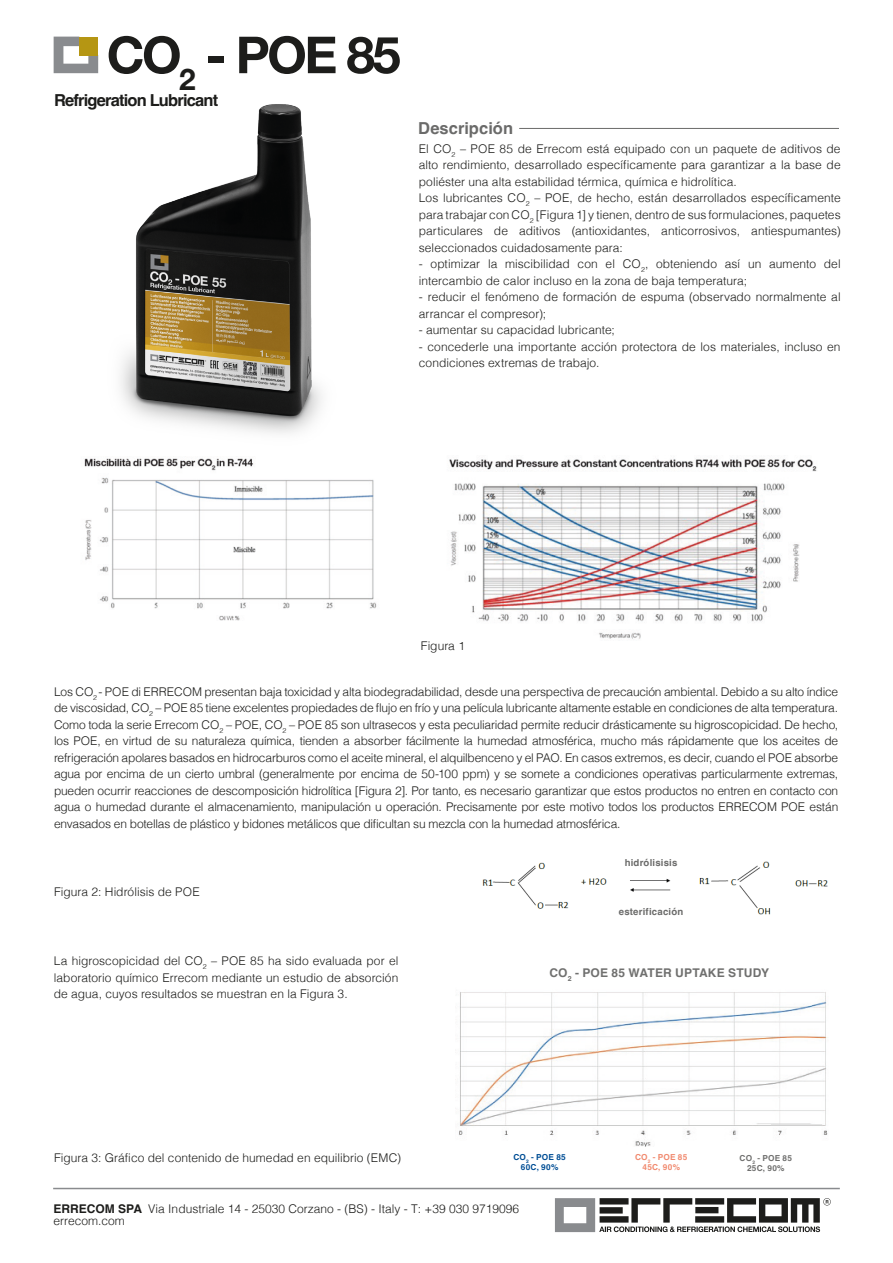
<style>
.page{position:relative;width:893px;height:1263px;background:#fff}
.page>*{position:absolute;margin:0;border:0;box-sizing:border-box;transform-origin:0 0}
.NOME_PRODOTTO{font:700 51px "Helvetica Neue";letter-spacing:-.05em;color:#1d1d1b}
.t1{font:700 16.5px "Helvetica";letter-spacing:-.05em;color:#1d1d1b}
.t2{font:700 16.5px "Helvetica";color:#6b6b6a}
.t3{font:300 12px/16.5px "Helvetica";letter-spacing:.005em;color:#1d1d1b}
.t4{font:700 12px "Helvetica";letter-spacing:.015em;color:#70706f}
.t5{font:700 9.6px "Helvetica";letter-spacing:.02em;color:#6b6b6a}
.t6{font:700 8.25px "Helvetica";letter-spacing:.035em;color:#004e95}
.t7{font:700 8.25px "Helvetica";letter-spacing:.03em;color:#f18a6f}
.t8{font:700 8.25px "Helvetica";letter-spacing:.03em;color:#70706f}
.s1{font-weight:700}
</style>
<div class="page">
<svg style="left:555px;top:1198px;width:276px;height:34px"></svg>
<hr style="left:519px;top:128px;width:320px;height:1px;background:#6b6b6a">
<svg style="left:54px;top:37px;width:44px;height:36px"></svg>
<div style="left:79px;top:37px;width:19px;height:18px;background:#b59613"></div>
<hr style="left:53px;top:1188px;width:787px;height:1px;background:#898b8e">
<img style="left:84px;top:458px;width:293px;height:163px">
<img style="left:449px;top:459px;width:368px;height:180px">
<img style="left:120px;top:104px;width:202px;height:330px">
<img style="left:459px;top:992px;width:369px;height:154px">
<img style="left:482px;top:861px;width:346px;height:54px">
<div style="left:601px;top:853px;width:100px;height:20px;background:#fff"></div>
<div style="left:601px;top:899px;width:100px;height:19px;background:#fff"></div>
<hr style="left:771px;top:1124px;width:51px;height:1px;background:#dadada">
<p class="NOME_PRODOTTO" style="left:107px;top:15px;width:296px">CO<sub>2</sub> - POE 85</p>
<p class="t1" style="left:54px;top:90px;width:166px">Refrigeration Lubricant</p>
<p class="t2" style="left:418px;top:118px;width:96px">Descripción</p>
<p class="t3" style="left:419px;top:139px;width:423px;text-align:justify">El CO<sub>2</sub> – POE 85 de Errecom está equipado con un paquete de aditivos de alto rendimiento, desarrollado específicamente para garantizar a la base de poliéster una alta estabilidad térmica, química e hidrolítica.</p>
<p class="t3" style="left:419px;top:189px;width:423px;text-align:justify">Los lubricantes CO<sub>2</sub> – POE, de hecho, están desarrollados específicamente para trabajar con CO<sub>2</sub> [Figura 1] y tienen, dentro de sus formulaciones, paquetes particulares de aditivos (antioxidantes, anticorrosivos, antiespumantes) seleccionados cuidadosamente para:</p>
<p class="t3" style="left:419px;top:255px;width:423px">- optimizar la miscibilidad con el CO<sub>2</sub>, obteniendo así un aumento del intercambio de calor incluso en la zona de baja temperatura;</p>
<p class="t3" style="left:419px;top:288px;width:423px">- reducir el fenómeno de formación de espuma (observado normalmente al arrancar el compresor);</p>
<p class="t3" style="left:419px;top:321px;width:198px">- aumentar su capacidad lubricante;</p>
<p class="t3" style="left:419px;top:337px;width:423px">- concederle una importante acción protectora de los materiales, incluso en condiciones extremas de trabajo.</p>
<p class="t3" style="left:421px;top:636px;width:46px">Figura 1</p>
<p class="t3" style="left:54px;top:682px;width:786px;text-align:justify">Los CO<sub>2</sub> - POE di ERRECOM presentan baja toxicidad y alta biodegradabilidad, desde una perspectiva de precaución ambiental. Debido a su alto índice de viscosidad, CO<sub>2</sub> – POE 85 tiene excelentes propiedades de flujo en frío y una película lubricante altamente estable en condiciones de alta temperatura.<br>Como toda la serie Errecom CO<sub>2</sub> – POE, CO<sub>2</sub> – POE 85 son ultrasecos y esta peculiaridad permite reducir drásticamente su higroscopicidad. De hecho, los POE, en virtud de su naturaleza química, tienden a absorber fácilmente la humedad atmosférica, mucho más rápidamente que los aceites de refrigeración apolares basados en hidrocarburos como el aceite mineral, el alquilbenceno y el PAO. En casos extremos, es decir, cuando el POE absorbe agua por encima de un cierto umbral (generalmente por encima de 50-100 ppm) y se somete a condiciones operativas particularmente extremas, pueden ocurrir reacciones de descomposición hidrolítica [Figura 2]. Por tanto, es necesario garantizar que estos productos no entren en contacto con agua o humedad durante el almacenamiento, manipulación u operación. Precisamente por este motivo todos los productos ERRECOM POE están envasados en botellas de plástico y bidones metálicos que dificultan su mezcla con la humedad atmosférica.</p>
<p class="t3" style="left:54px;top:883px;width:147px">Figura 2: Hidrólisis de POE</p>
<p class="t3" style="left:54px;top:952px;width:346px;text-align:justify">La higroscopicidad del CO<sub>2</sub> – POE 85 ha sido evaluada por el laboratorio químico Errecom mediante un estudio de absorción de agua, cuyos resultados se muestran en la Figura 3.</p>
<p class="t3" style="left:54px;top:1149px;width:349px">Figura 3: Gráfico del contenido de humedad en equilibrio (EMC)</p>
<p class="t5" style="left:625px;top:857px;width:54px">hidrólisisis</p>
<p class="t5" style="left:619px;top:905px;width:66px">esterificación</p>
<p class="t4" style="left:549px;top:965px;width:221px">CO<sub>2</sub> - POE 85 WATER UPTAKE STUDY</p>
<p class="t6" style="left:513px;top:1152px;width:54px">CO<sub>2</sub> - POE 85</p>
<p class="t6" style="left:521px;top:1162px;width:39px">60C, 90%</p>
<p class="t7" style="left:635px;top:1152px;width:54px">CO<sub>2</sub> - POE 85</p>
<p class="t7" style="left:642px;top:1162px;width:39px">45C, 90%</p>
<p class="t8" style="left:740px;top:1153px;width:54px">CO<sub>2</sub> - POE 85</p>
<p class="t8" style="left:747px;top:1163px;width:39px">25C, 90%</p>
<p class="t3" style="left:54px;top:1201px;width:467px;line-height:12px"><span class="s1">ERRECOM SPA</span> Via Industriale 14 - 25030 Corzano - (BS) - Italy - T: +39 030 9719096 errecom.com</p>
</div>
